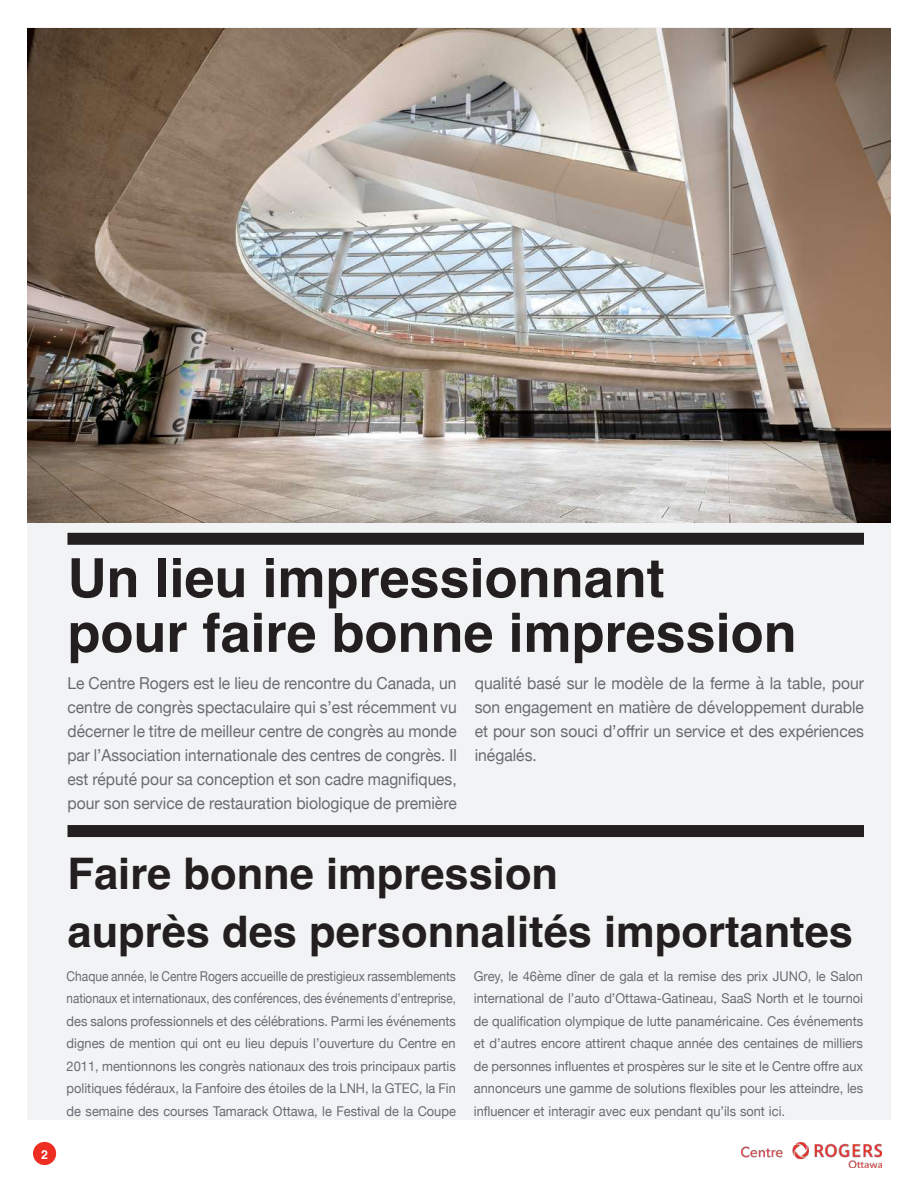
<style>
.page{position:relative;width:918px;height:1188px;background:#fff}
.page>*{position:absolute;margin:0;border:0;box-sizing:border-box;transform-origin:0 0}
.t1{font:700 54px/54.8px "Helvetica";color:#231f20}
.t2{font:700 43.5px/57.8px "Helvetica";color:#231f20}
.t3{font:16.5px/24px "Helvetica Neue";color:#696b73;text-align:justify;scale:.95 1}
.t4{font:13.5px/22.5px "Helvetica Neue";color:#696b73;text-align:justify;scale:.89 1}
.t5{font:13.5px/22.5px "Helvetica Neue";color:#696b73;text-align:justify;scale:.95 1}
.t6{font:700 12.3px "Helvetica";color:#fff}
</style>
<div class="page">
<div style="left:27px;top:27px;width:864px;height:1134px;background:#f2f3f4"></div>
<img style="left:27px;top:29px;width:864px;height:494px">
<div style="left:0;top:1120px;width:918px;height:68px;background:#fff"></div>
<img style="left:742px;top:1142px;width:140px;height:26px">
<div style="left:33px;top:1142px;width:23px;height:23px;background:#ee2e22;border-radius:50%"></div>
<div style="left:68px;top:533px;width:796px;height:12px;background:#231f20"></div>
<div style="left:68px;top:825px;width:796px;height:12px;background:#231f20"></div>
<p class="t6" style="left:41px;top:1147px;width:8px">2</p>
<h1 class="t1" style="left:68px;top:557px;width:731px">Un lieu impressionnant pour faire bonne impression</h1>
<p class="t3" style="left:68px;top:672px;width:411px">Le Centre Rogers est le lieu de rencontre du Canada, un centre de congrès spectaculaire qui s’est récemment vu décerner le titre de meilleur centre de congrès au monde par l’Association internationale des centres de congrès. Il est réputé pour sa conception et son cadre magnifiques, pour son service de restauration biologique de première</p>
<p class="t3" style="left:475px;top:672px;width:411px">qualité basé sur le modèle de la ferme à la table, pour son engagement en matière de développement durable et pour son souci d’offrir un service et des expériences inégalés.</p>
<h2 class="t2" style="left:68px;top:850px;width:787px">Faire bonne impression<br>auprès des personnalités importantes</h2>
<p class="t4" style="left:67px;top:965px;width:439px">Chaque année, le Centre Rogers accueille de prestigieux rassemblements nationaux et internationaux, des conférences, des événements d’entreprise, des salons professionnels et des célébrations. Parmi les événements dignes de mention qui ont eu lieu depuis l’ouverture du Centre en 2011, mentionnons les congrès nationaux des trois principaux partis politiques fédéraux, la Fanfoire des étoiles de la LNH, la GTEC, la Fin de semaine des courses Tamarack Ottawa, le Festival de la Coupe</p>
<p class="t5" style="left:474px;top:965px;width:411px">Grey, le 46ème dîner de gala et la remise des prix JUNO, le Salon international de l’auto d’Ottawa-Gatineau, SaaS North et le tournoi de qualification olympique de lutte panaméricaine. Ces événements et d’autres encore attirent chaque année des centaines de milliers de personnes influentes et prospères sur le site et le Centre offre aux annonceurs une gamme de solutions flexibles pour les atteindre, les influencer et interagir avec eux pendant qu’ils sont ici.</p>
</div>
